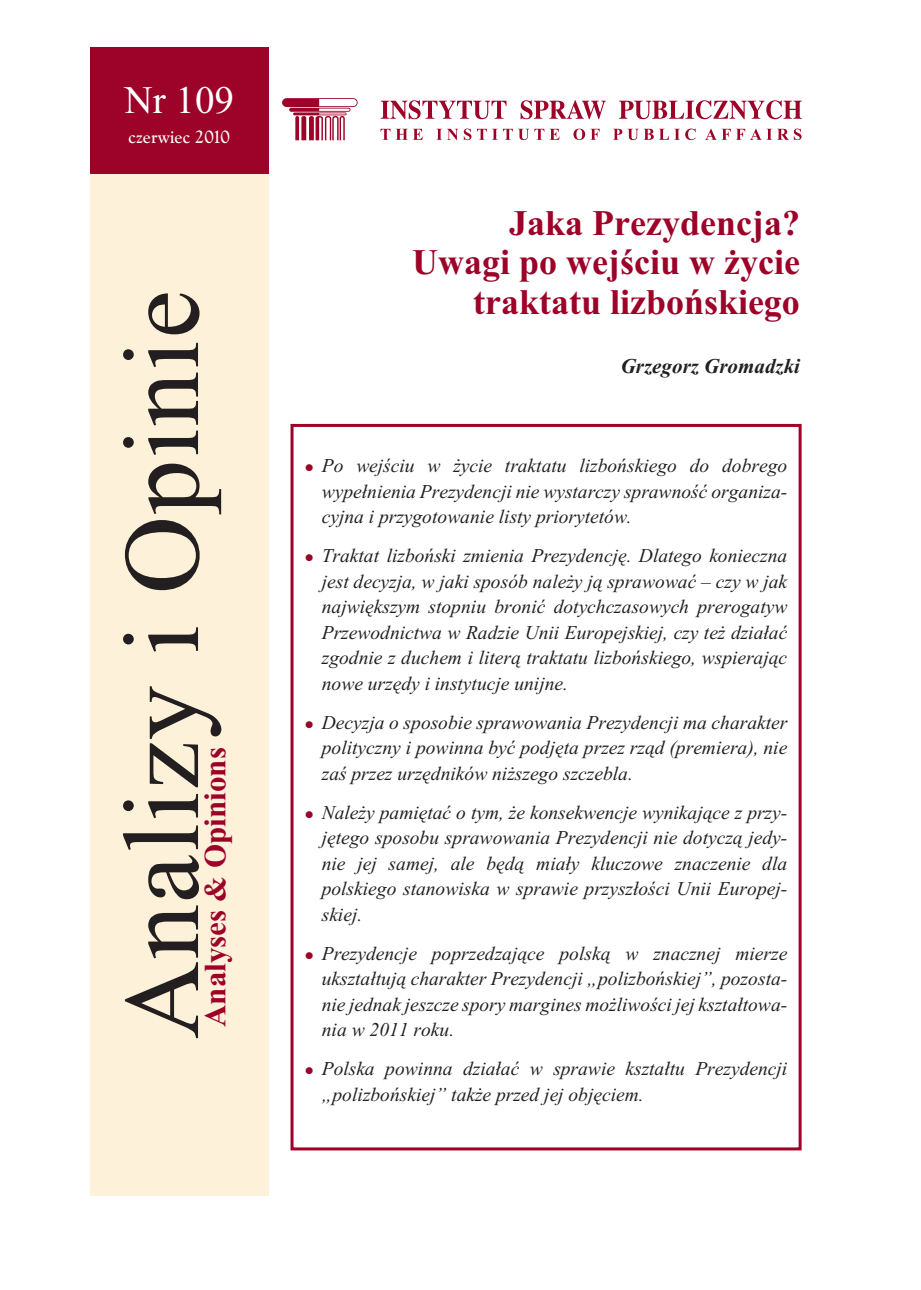
<style>
.page{position:relative;width:921px;height:1290px;background:#fff}
.page>*{position:absolute;margin:0;border:0;box-sizing:border-box;transform-origin:0 0}
.t1{font:108px "Times";color:#231f20}
.t2{font:39px "Times";color:#fff}
.t3{font:700 36px/39.6px "Times";color:#9d0228;text-align:right}
.t4{font:700 31.05px "Times";color:#9d0228}
.t5{font:italic 700 21px "Times";color:#231f20}
.t6{font:italic 19.5px/25.5px "Times";color:#231f20;text-align:justify}
.t7{font:18px "Goudy Catalog EU";color:#fff}
.s1{color:#9d0228}
</style>
<div class="page">
<svg style="left:282px;top:98px;width:76px;height:42px"></svg>
<svg style="left:381px;top:100px;width:421px;height:19px"></svg>
<svg style="left:381px;top:129px;width:421px;height:11px"></svg>
<div style="left:90px;top:47px;width:179px;height:128px;background:#9d0228"></div>
<div style="left:90px;top:174px;width:179px;height:1022px;background:#fef1d9"></div>
<div style="left:291px;top:424px;width:511px;height:726px;border:3px solid #9d0228"></div>
<h2 class="t2" style="left:125px;top:86px;width:111px">Nr 109</h2>
<p class="t7" style="left:129px;top:125px;width:103px">czerwiec 2010</p>
<h1 class="t1" style="left:123px;top:1039px;width:750px;rotate:-90deg">A yzi lan Oi einip</h1>
<h3 class="t4" style="left:205px;top:1027px;width:281px;rotate:-90deg">Analyses &amp; Opinions</h3>
<h3 class="t3" style="left:412px;top:207px;width:390px">Jaka Pre zyd encja?<br>Uwagi po wejœ ciu w ¿ycie trak tatu lizb oñs kiego</h3>
<p class="t5" style="left:621px;top:359px;width:181px">Grze gorz Gro madzki</p>
<p class="t6" style="left:322px;top:455px;width:467px;text-indent:-17px"><span class="s1">●</span> Po wej œciu w ¿y cie tra kta tu liz bo ñ skie go do do bre go wype³nie nia Pre zy den cji nie wy sta r czy spra w noœæ orga niza - cy j na i przy go to wa nie li sty prio ry te tów.</p>
<p class="t6" style="left:322px;top:545px;width:467px;text-indent:-17px"><span class="s1">●</span> Tra ktat li z bo ñ ski zmie nia Pre zy den cjê. Dla te go ko nie cz na jest de cy zja, w jaki spo sób na le ¿y j¹ sprawo waæ – czy w jak naj wiê kszym sto p niu bro niæ doty ch cza so wych pre ro ga tyw Prze wod ni c twa w Ra dzie Unii Eu ro pe jskiej, czy te¿ dzia³aæ zgod nie z du chem i li ter¹ tra kta tu liz bo ñ skie go, wspie raj¹c nowe urzê dy i in sty tu cje uni jne.</p>
<p class="t6" style="left:322px;top:711px;width:467px;text-indent:-17px"><span class="s1">●</span> De cy zja o spo so bie spra wo wa nia Pre zy den cji ma cha ra kter po li ty cz ny i po win na byæ pod jê ta przez rz¹d (pre mie ra), nie zaœ przez urzêd ni ków ni ¿ sze go szcze b la.</p>
<p class="t6" style="left:322px;top:801px;width:467px;text-indent:-17px"><span class="s1">●</span> Na le ¿y pa miê taæ o tym, ¿e kon se k wen cje wy ni kaj¹ce z przy - jê te go spo so bu spra wo wa nia Pre zy den cji nie do tycz¹ je dy - nie jej sa mej, ale bêd¹ mia³y klu czo we znacze nie dla pol skie go sta no wi ska w spra wie przysz³oœci Unii Eu ro pe j&shy;skiej.</p>
<p class="t6" style="left:322px;top:942px;width:467px;text-indent:-17px"><span class="s1">●</span> Pre zy den cje po prze dzaj¹ce polsk¹ w zna cz nej mie rze ukszta³tuj¹ cha ra kter Pre zy den cji „poli z bo ñ skiej”, po zo sta - nie jed nak je sz cze spo ry ma r gi nes mo ¿ li wo œci jej kszta³to wa - nia w 2011 roku.</p>
<p class="t6" style="left:322px;top:1058px;width:467px;text-indent:-17px"><span class="s1">●</span> Pol ska po win na dzia³aæ w spra wie kszta³tu Pre zy den cji „poli z bo ñ skiej” ta k ¿e przed jej ob jê ciem.</p>
</div>
